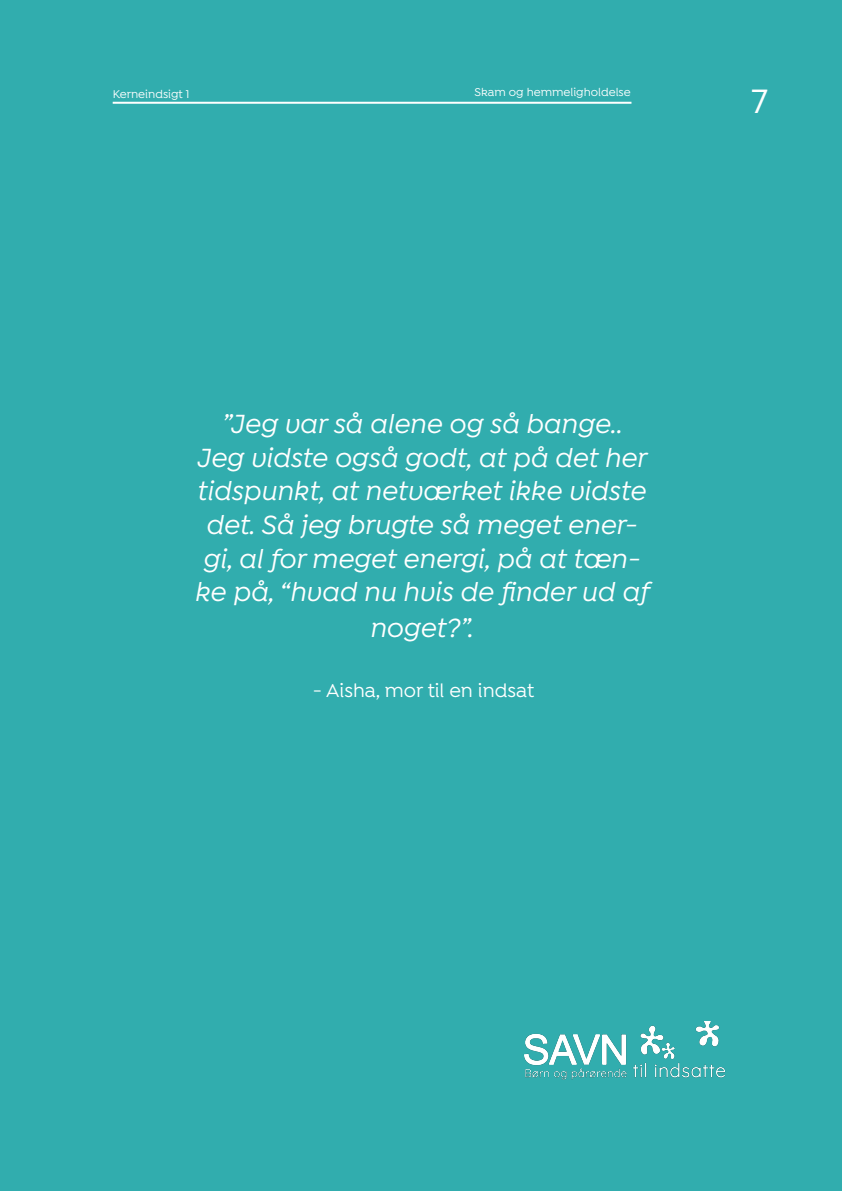
<style>
.page{position:relative;width:842px;height:1191px;background:#31adae}
.page>*{position:absolute;margin:0;border:0;box-sizing:border-box;transform-origin:0 0}
.t1{font:500 36px "Isidora Sans Alt";color:#fff}
.t2{font:italic 500 28px/33.6px "Isidora Sans Alt";color:#fff;text-align:center}
.t3{font:500 20px "Isidora Sans Alt";color:#fff}
.t4{font:500 12px "Isidora Sans Alt";color:#fff}
</style>
<div class="page">
<img style="left:524px;top:1021px;width:202px;height:59px">
<hr style="left:113px;top:102px;width:518px;height:2px;background:#fff">
<p class="t4" style="left:113px;top:88px;width:78px">Kerneindsigt 1</p>
<p class="t4" style="left:474px;top:85px;width:158px">Skam og hemmeligholdelse</p>
<p class="t1" style="left:751px;top:80px;width:18px">7</p>
<p class="t2" style="left:221px;top:407px;width:402px">”Jeg var så alene og så bange..</p>
<p class="t2" style="left:194px;top:441px;width:456px">Jeg vidste også godt, at på det her tidspunkt, at netværket ikke vidste det. Så jeg brugte så meget ener&shy;gi, al for meget energi, på at tæn&shy;ke på, “hvad nu hvis de finder ud af</p>
<p class="t2" style="left:369px;top:611px;width:105px">noget?”.</p>
<p class="t3" style="left:313px;top:679px;width:223px">- Aisha, mor til en indsat</p>
</div>
